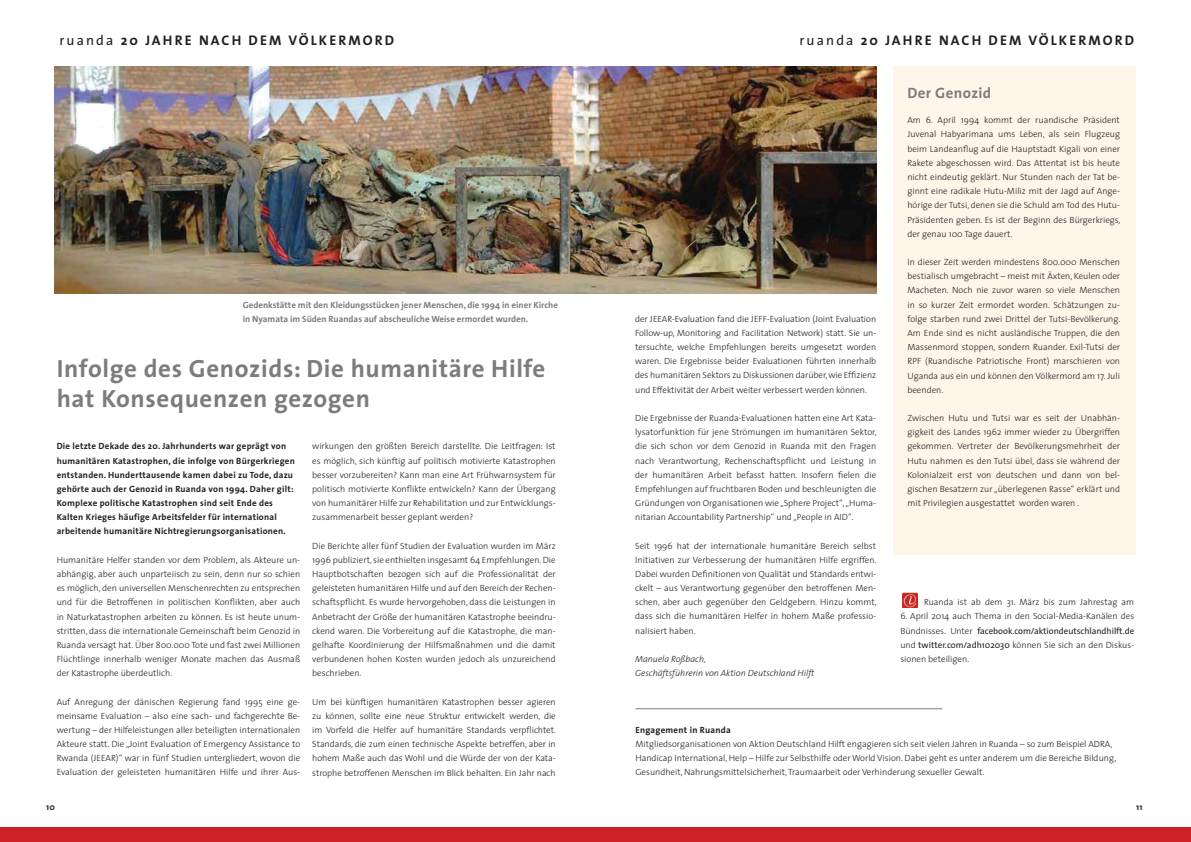
<style>
.page{position:relative;width:1191px;height:842px;background:#fff}
.page>*{position:absolute;margin:0;border:0;box-sizing:border-box;transform-origin:0 0}
.t1{font:700 25px/30px "The Sans";letter-spacing:.025em;color:#7a7c7d}
.t2{font:700 15px "The Sans";letter-spacing:.025em;color:#7a7c7d}
.t3{font:700 14px "The Sans";letter-spacing:.15em;color:#231f20}
.t4{font:300 9px/14.2px "The Sans";color:#231f20;text-align:justify}
.t5{font:700 9px/14.2px "The Sans";letter-spacing:.025em;color:#231f20}
.t6{font:700 9px/14.2px "The Sans";color:#7a7c7d}
.t7{font:italic 300 9px/14.2px "The Sans";color:#231f20}
.s1{font-weight:400}
</style>
<div class="page">
<div style="left:0;top:828px;width:1191px;height:14px;background:#cc2228"></div>
<div style="left:893px;top:67px;width:243px;height:488px;background:#fff5e9"></div>
<hr style="left:635px;top:708px;width:307px;height:1px;background:#7c7c7d">
<img style="left:902px;top:592px;width:16px;height:16px">
<img style="left:55px;top:67px;width:821px;height:226px">
<h3 class="t3" style="left:60px;top:33px;width:336px"><span class="s1">ruanda</span> 20 JAHRE NACH DEM VÖLKERMORD</h3>
<h3 class="t3" style="left:799px;top:33px;width:336px"><span class="s1">ruanda</span> 20 JAHRE NACH DEM VÖLKERMORD</h3>
<p class="t6" style="left:243px;top:298px;width:317px">Gedenkstätte mit den Kleidungsstücken jener Menschen, die 1994 in einer Kirche in Nyamata im Süden Ruandas auf abscheuliche Weise ermordet wurden.</p>
<h1 class="t1" style="left:57px;top:355px;width:490px">Infolge des Genozids: Die humanitäre Hilfe hat Konsequenzen gezogen</h1>
<p class="t5" style="left:57px;top:439px;width:240px">Die letzte Dekade des 20. Jahrhunderts war geprägt von humanitären Katastrophen, die infolge von Bürgerkriegen entstanden. Hunderttausende kamen dabei zu Tode, dazu gehörte auch der Genozid in Ruanda von 1994. Daher gilt:<br>Komplexe politische Katastrophen sind seit Ende des Kalten Krieges häufige Arbeitsfelder für international arbeitende humanitäre Nichtregierungsorganisationen.</p>
<p class="t4" style="left:57px;top:553px;width:245px">Humanitäre Helfer standen vor dem Problem, als Akteure un&shy;abhängig, aber auch unparteiisch zu sein, denn nur so schien es möglich, den universellen Menschenrechten zu entsprechen und für die Betroffenen in politischen Konflikten, aber auch in Naturkatastrophen arbeiten zu können. Es ist heute unum&shy;stritten, dass die internationale Gemeinschaft beim Genozid in Ruanda versagt hat. Über 800.000 Tote und fast zwei Millionen Flüchtlinge innerhalb weniger Monate machen das Ausmaß der Katastrophe überdeutlich.</p>
<p class="t4" style="left:57px;top:695px;width:245px">Auf Anregung der dänischen Regierung fand 1995 eine ge&shy;meinsame Evaluation – also eine sach- und fachgerechte Be&shy;wertung – der Hilfeleistungen aller beteiligten internationalen Akteure statt. Die „Joint Evaluation of Emergency Assistance to Rwanda (JEEAR)“ war in fünf Studien untergliedert, wovon die Evaluation der geleisteten humanitären Hilfe und ihrer Aus-</p>
<p class="t4" style="left:312px;top:440px;width:245px">wirkungen den größten Bereich darstellte. Die Leitfragen: Ist es möglich, sich künftig auf politisch motivierte Katastrophen besser vorzubereiten? Kann man eine Art Frühwarnsystem für politisch motivierte Konflikte entwickeln? Kann der Übergang von humanitärer Hilfe zur Rehabilitation und zur Entwicklungs&shy;zusammenarbeit besser geplant werden?</p>
<p class="t4" style="left:312px;top:539px;width:245px">Die Berichte aller fünf Studien der Evaluation wurden im März 1996 publiziert, sie enthielten insgesamt 64 Empfehlungen. Die Hauptbotschaften bezogen sich auf die Professionalität der geleisteten humanitären Hilfe und auf den Bereich der Rechen&shy;schaftspflicht. Es wurde hervorgehoben, dass die Leistungen in Anbetracht der Größe der humanitären Katastrophe beeindru&shy;ckend waren. Die Vorbereitung auf die Katastrophe, die man&shy;gelhafte Koordinierung der Hilfsmaßnahmen und die damit verbundenen hohen Kosten wurden jedoch als unzureichend beschrieben.</p>
<p class="t4" style="left:312px;top:695px;width:245px">Um bei künftigen humanitären Katastrophen besser agieren zu können, sollte eine neue Struktur entwickelt werden, die im Vorfeld die Helfer auf humanitäre Standards verpflichtet.<br>Standards, die zum einen technische Aspekte betreffen, aber in hohem Maße auch das Wohl und die Würde der von der Kata&shy;strophe betroffenen Menschen im Blick behalten. Ein Jahr nach</p>
<p class="t4" style="left:635px;top:312px;width:242px">der JEEAR-Evaluation fand die JEFF-Evaluation (Joint Evaluation Follow-up, Monitoring and Facilitation Network) statt. Sie un&shy;tersuchte, welche Empfehlungen bereits umgesetzt worden waren. Die Ergebnisse beider Evaluationen führten innerhalb des humanitären Sektors zu Diskussionen darüber, wie Effizienz und Effektivität der Arbeit weiter verbessert werden können.</p>
<p class="t4" style="left:635px;top:412px;width:243px">Die Ergebnisse der Ruanda-Evaluationen hatten eine Art Kata&shy;lysatorfunktion für jene Strömungen im humanitären Sektor, die sich schon vor dem Genozid in Ruanda mit den Fragen nach Verantwortung, Rechenschaftspflicht und Leistung in der humanitären Arbeit befasst hatten. Insofern fielen die Empfehlungen auf fruchtbaren Boden und beschleunigten die Gründungen von Organisationen wie „Sphere Project“, „Huma&shy;nitarian Accountability Partnership“ und „People in AID“.</p>
<p class="t4" style="left:635px;top:539px;width:243px">Seit 1996 hat der internationale humanitäre Bereich selbst Initiativen zur Verbesserung der humanitären Hilfe ergriffen.<br>Dabei wurden Definitionen von Qualität und Standards entwi&shy;ckelt – aus Verantwortung gegenüber den betroffenen Men&shy;schen, aber auch gegenüber den Geldgebern. Hinzu kommt, dass sich die humanitären Helfer in hohem Maße professio&shy;nalisiert haben.</p>
<p class="t7" style="left:635px;top:652px;width:181px">Manuela Roßbach,<br>Geschäftsführerin von Aktion Deutschland Hilft</p>
<h2 class="t2" style="left:907px;top:85px;width:85px">Der Genozid</h2>
<p class="t4" style="left:907px;top:114px;width:215px">Am 6. April 1994 kommt der ruandische Präsident Juvenal Habyarimana ums Leben, als sein Flugzeug beim Landeanflug auf die Hauptstadt Kigali von einer Rakete abgeschossen wird. Das Attentat ist bis heute nicht eindeutig geklärt. Nur Stunden nach der Tat be&shy;ginnt eine radikale Hutu-Miliz mit der Jagd auf Ange&shy;hörige der Tutsi, denen sie die Schuld am Tod des Hutu-Präsidenten geben. Es ist der Beginn des Bürgerkriegs, der genau 100 Tage dauert.</p>
<p class="t4" style="left:907px;top:256px;width:214px">In dieser Zeit werden mindestens 800.000 Menschen bestialisch umgebracht – meist mit Äxten, Keulen oder Macheten. Noch nie zuvor waren so viele Menschen in so kurzer Zeit ermordet worden. Schätzungen zu&shy;folge starben rund zwei Drittel der Tutsi-Bevölkerung.<br>Am Ende sind es nicht ausländische Truppen, die den Massenmord stoppen, sondern Ruander. Exil-Tutsi der RPF (Ruandische Patriotische Front) marschieren von Uganda aus ein und können den Völkermord am 17. Juli beenden.</p>
<p class="t4" style="left:907px;top:412px;width:214px">Zwischen Hutu und Tutsi war es seit der Unabhän&shy;gigkeit des Landes 1962 immer wieder zu Übergriffen gekommen. Vertreter der Bevölkerungsmehrheit der Hutu nahmen es den Tutsi übel, dass sie während der Kolonialzeit erst von deutschen und dann von bel&shy;gischen Besatzern zur „überlegenen Rasse“ erklärt und mit Privilegien ausgestattet worden waren .</p>
<p class="t4" style="left:924px;top:596px;width:212px">Ruanda ist ab dem 31. März bis zum Jahrestag am</p>
<p class="t4" style="left:900px;top:610px;width:235px">6. April 2014 auch Thema in den Social-Media-Kanälen des Bündnisses. Unter <span class="s1">facebook.com/aktiondeutschlandhilft.de </span>und <span class="s1">twitter.com/adh102030</span> können Sie sich an den Diskus&shy;sionen beteiligen.</p>
<p class="t5" style="left:635px;top:723px;width:97px">Engagement in Ruanda</p>
<p class="t4" style="left:635px;top:738px;width:482px;text-align:left">Mitgliedsorganisationen von Aktion Deutschland Hilft engagieren sich seit vielen Jahren in Ruanda – so zum Beispiel ADRA,<br>Handicap International, Help – Hilfe zur Selbsthilfe oder World Vision. Dabei geht es unter anderem um die Bereiche Bildung,<br>Gesundheit, Nahrungsmittelsicherheit, Traumaarbeit oder Verhinderung sexueller Gewalt.</p>
<p class="t5" style="left:46px;top:800px;width:10px">10</p>
<p class="t5" style="left:1136px;top:800px;width:8px">11</p>
</div>
